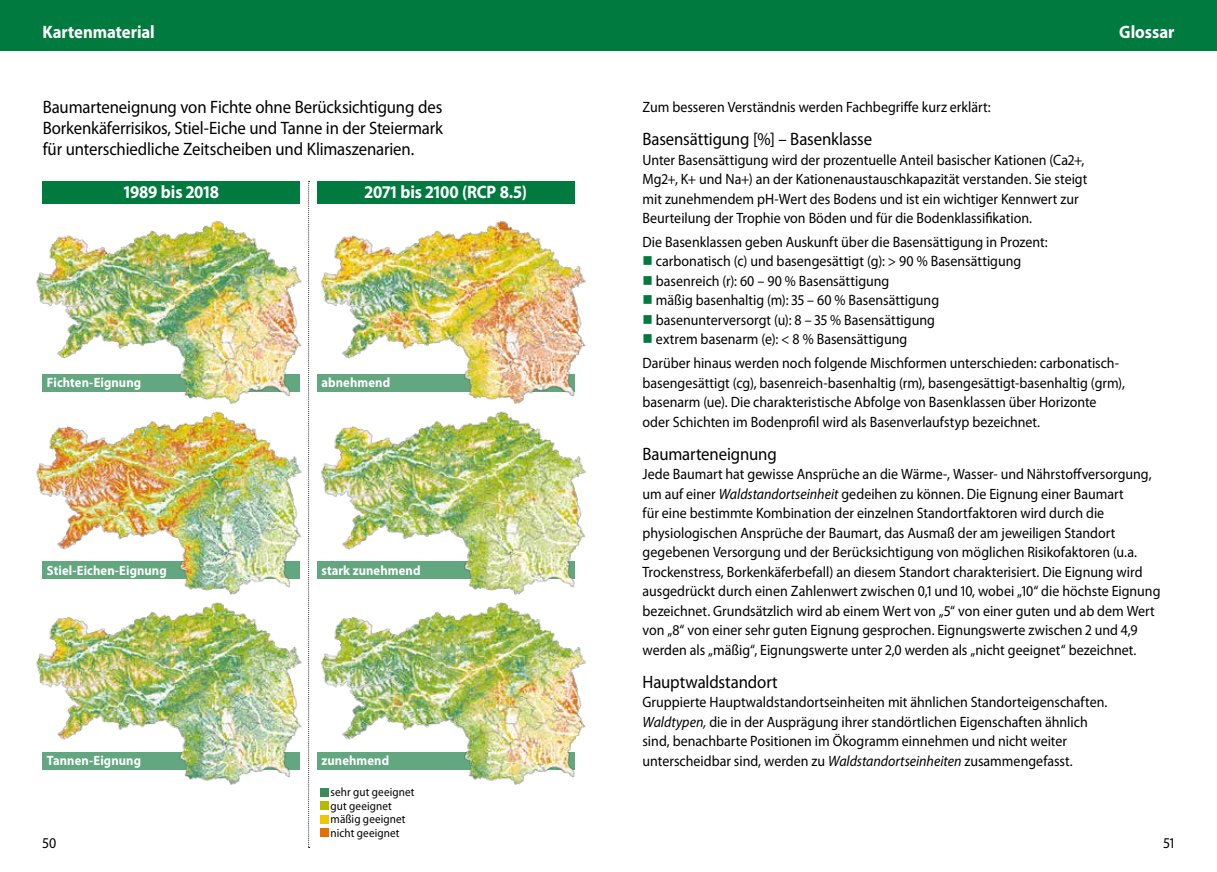
<style>
.page{position:relative;width:1217px;height:872px;background:#fff}
.page>*{position:absolute;margin:0;border:0;box-sizing:border-box;transform-origin:0 0}
.t1{font:18px/21px "Myriad Pro";letter-spacing:-.005em;color:#000;text-align:justify;scale:.93 1}
.t2{font:700 18px "Myriad Pro";letter-spacing:-.005em;color:#fff;scale:.93 1}
.t3{font:15px/19.5px "Myriad Pro";color:#000;scale:.93 1}
.t4{font:700 13.5px "Myriad Pro";letter-spacing:.01em;color:#fff;scale:.93 1}
.t5{font:12px/13.5px "Myriad Pro";letter-spacing:.01em;color:#000;scale:.93 1}
.s1{color:#007a3e}
.s2{font-style:italic}
</style>
<div class="page">
<div style="left:608px;top:0;width:608px;height:50px;background:#007a3e"></div>
<div style="left:0;top:0;width:608px;height:50px;background:#007a3e"></div>
<img style="left:317px;top:411px;width:269px;height:180px">
<img style="left:36px;top:411px;width:266px;height:180px">
<img style="left:317px;top:591px;width:269px;height:194px">
<img style="left:36px;top:591px;width:266px;height:194px">
<div style="left:320px;top:788px;width:8px;height:8px;background:#398b5c"></div>
<div style="left:320px;top:802px;width:8px;height:8px;background:#b6ba00"></div>
<div style="left:320px;top:815px;width:8px;height:8px;background:#f0c600"></div>
<div style="left:320px;top:829px;width:8px;height:8px;background:#e66f02"></div>
<div style="left:43px;top:181px;width:257px;height:23px;background:#007a3e"></div>
<div style="left:317px;top:181px;width:257px;height:23px;background:#007a3e"></div>
<svg style="left:308px;top:181px;width:1px;height:667px"></svg>
<img style="left:36px;top:221px;width:266px;height:183px">
<img style="left:317px;top:221px;width:269px;height:183px">
<p class="t2" style="left:43px;top:20px;width:122px">Kartenmaterial</p>
<p class="t2" style="left:1118px;top:20px;width:61px">Glossar</p>
<p class="t1" style="left:43px;top:96px;width:432px">Baumarteneignung von Fichte ohne Berücksichtigung des Borkenkäferrisikos, Stiel-Eiche und Tanne in der Steiermark für unterschiedliche Zeitscheiben und Klimaszenarien.</p>
<p class="t2" style="left:124px;top:181px;width:104px">1989 bis 2018</p>
<p class="t2" style="left:365px;top:181px;width:176px">2071 bis 2100 (RCP 8.5)</p>
<p class="t4" style="left:47px;top:374px;width:103px">Fichten-Eignung</p>
<p class="t4" style="left:321px;top:374px;width:75px">abnehmend</p>
<p class="t4" style="left:47px;top:561px;width:130px">Stiel-Eichen-Eignung</p>
<p class="t4" style="left:321px;top:561px;width:108px">stark zunehmend</p>
<p class="t4" style="left:47px;top:752px;width:103px">Tannen-Eignung</p>
<p class="t4" style="left:321px;top:752px;width:74px">zunehmend</p>
<p class="t3" style="left:642px;top:97px;width:376px">Zum besseren Verständnis werden Fachbegriffe kurz erklärt:</p>
<p class="t1" style="left:642px;top:128px;width:248px">Basensättigung [%] – Basenklasse</p>
<p class="t3" style="left:642px;top:150px;width:480px">Unter Basensättigung wird der prozentuelle Anteil basischer Kationen (Ca2+, Mg2+, K+ und Na+) an der Kationenaustauschkapazität verstanden. Sie steigt mit zunehmendem pH-Wert des Bodens und ist ein wichtiger Kennwert zur Beurteilung der Trophie von Böden und für die Bodenklassifikation.</p>
<p class="t3" style="left:642px;top:232px;width:437px">Die Basenklassen geben Auskunft über die Basensättigung in Prozent:</p>
<p class="t3" style="left:642px;top:251px;width:408px"><span class="s1">■</span> carbonatisch (c) und basengesättigt (g): &gt; 90 % Basensättigung</p>
<p class="t3" style="left:642px;top:271px;width:267px"><span class="s1">■</span> basenreich (r): 60 – 90 % Basensättigung</p>
<p class="t3" style="left:642px;top:290px;width:320px"><span class="s1">■</span> mäßig basenhaltig (m): 35 – 60 % Basensättigung</p>
<p class="t3" style="left:642px;top:310px;width:316px"><span class="s1">■</span> basenunterversorgt (u): 8 – 35 % Basensättigung</p>
<p class="t3" style="left:642px;top:327px;width:514px;line-height:23.7px"><span class="s1">■</span> extrem basenarm (e): &lt; 8 % Basensättigung<br>Darüber hinaus werden noch folgende Mischformen unterschieden: carbonatisch-</p>
<p class="t3" style="left:642px;top:373px;width:520px">basengesättigt (cg), basenreich-basenhaltig (rm), basengesättigt-basenhaltig (grm), basenarm (ue). Die charakteristische Abfolge von Basenklassen über Horizonte oder Schichten im Bodenprofil wird als Basenverlaufstyp bezeichnet.</p>
<p class="t1" style="left:642px;top:443px;width:146px">Baumarteneignung</p>
<p class="t3" style="left:642px;top:464px;width:558px">Jede Baumart hat gewisse Ansprüche an die Wärme-, Wasser- und Nährstoffversorgung, um auf einer <span class="s2">Waldstandortseinheit</span> gedeihen zu können. Die Eignung einer Baumart<br>für eine bestimmte Kombination der einzelnen Standortfaktoren wird durch die physiologischen Ansprüche der Baumart, das Ausmaß der am jeweiligen Standort gegebenen Versorgung und der Berücksichtigung von möglichen Risikofaktoren (u.a.<br>Trockenstress, Borkenkäferbefall) an diesem Standort charakterisiert. Die Eignung wird ausgedrückt durch einen Zahlenwert zwischen 0,1 und 10, wobei „10“ die höchste Eignung bezeichnet. Grundsätzlich wird ab einem Wert von „5“ von einer guten und ab dem Wert von „8“ von einer sehr guten Eignung gesprochen. Eignungswerte zwischen 2 und 4,9 werden als „mäßig“, Eignungswerte unter 2,0 werden als „nicht geeignet“ bezeichnet.</p>
<p class="t1" style="left:642px;top:671px;width:147px">Hauptwaldstandort</p>
<p class="t3" style="left:642px;top:692px;width:500px">Gruppierte Hauptwaldstandortseinheiten mit ähnlichen Standorteigenschaften.<br><span class="s2">Waldtypen,</span> die in der Ausprägung ihrer standörtlichen Eigenschaften ähnlich sind, benachbarte Positionen im Ökogramm einnehmen und nicht weiter unterscheidbar sind, werden zu <span class="s2">Waldstandortseinheiten</span> zusammengefasst.</p>
<p class="t5" style="left:330px;top:785px;width:92px">sehr gut geeignet gut geeignet mäßig geeignet nicht geeignet</p>
<p class="t3" style="left:43px;top:832px;width:16px">50</p>
<p class="t3" style="left:1162px;top:832px;width:13px">51</p>
</div>
